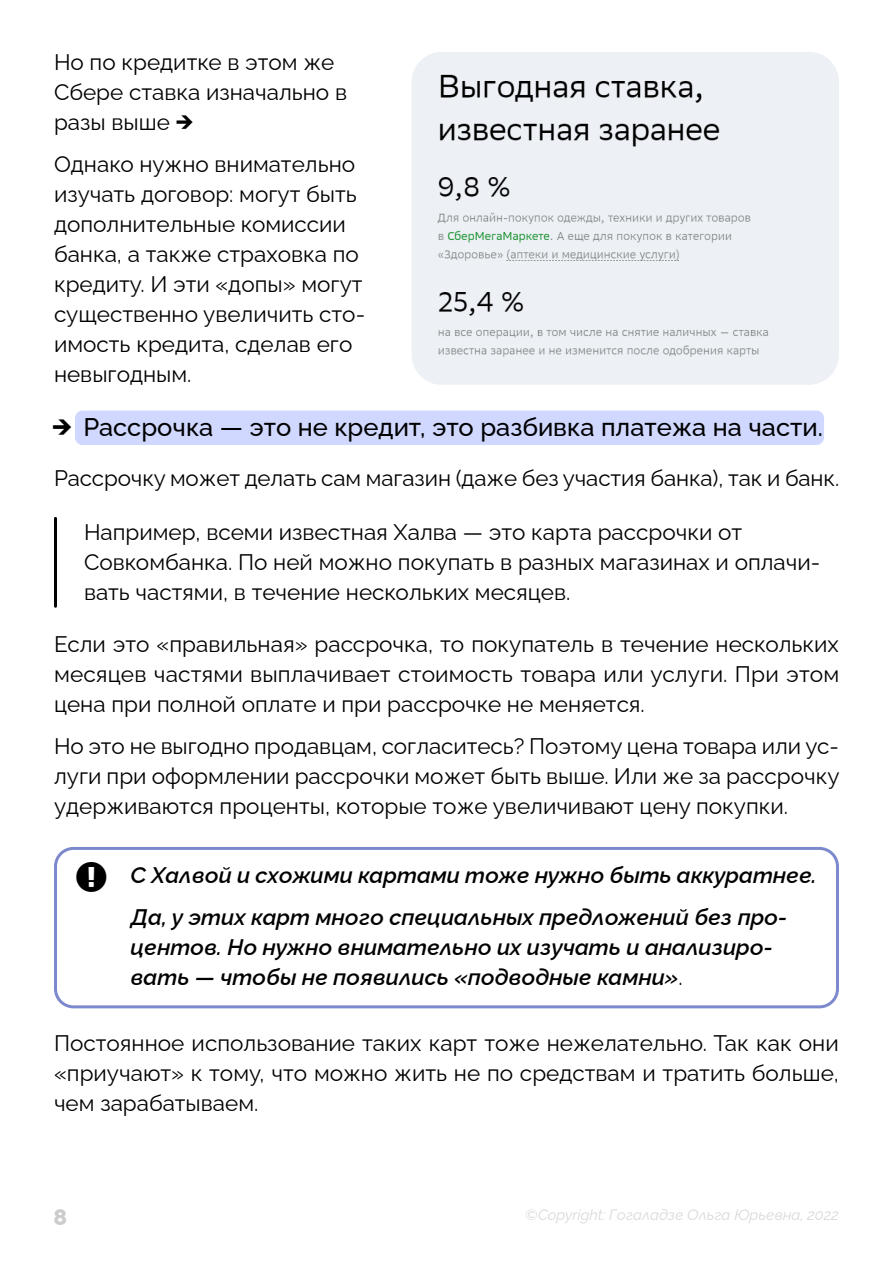
<style>
.page{position:relative;width:893px;height:1263px;background:#fff}
.page>*{position:absolute;margin:0;border:0;box-sizing:border-box;transform-origin:0 0}
.t1{font:500 25.5px "Raleway";color:#000}
.t2{font:22.5px/30px "Raleway";color:#000}
.t3{font:italic 600 22.5px/42px "Raleway";color:#000}
.t4{font:800 22.5px "Raleway";color:#ccc}
.t5{font:italic 15px "Raleway";color:#d9d9d9}
.s1{font-family:"Gilroy";font-weight:800}
.s2{font-weight:400;font-style:normal}
</style>
<div class="page">
<div style="left:75px;top:411px;width:749px;height:34px;background:#d1d8ff;border-radius:8px"></div>
<hr style="left:54px;top:518px;width:3px;height:88px;background:#000">
<div style="left:54px;top:847px;width:785px;height:161px;border:3px solid #7d89cd;border-radius:18px"></div>
<img style="left:412px;top:52px;width:427px;height:333px">
<p class="t2" style="left:54px;top:45px;width:295px">Но по кредитке в этом же<br>Сбере ставка изначально в разы выше <span class="s1">→</span></p>
<p class="t2" style="left:54px;top:147px;width:313px">Однако нужно внимательно изучать договор: могут быть дополнительные комиссии банка, а также страховка по кредиту. И эти «допы» могут существенно увеличить сто&shy;имость кредита, сделав его невыгодным.</p>
<p class="t1" style="left:52px;top:407px;width:772px"><span class="s1">→</span> Рассрочка — это не кредит, это разбивка платежа на части.</p>
<p class="t2" style="left:54px;top:460px;width:787px">Рассрочку может делать сам магазин (даже без участия банка), так и банк.</p>
<p class="t2" style="left:84px;top:514px;width:738px">Например, всеми известная Халва — это карта рассрочки от<br>Совкомбанка. По ней можно покупать в разных магазинах и оплачи&shy;вать частями, в течение нескольких месяцев.</p>
<p class="t2" style="left:54px;top:627px;width:787px;text-align:justify">Если это «правильная» рассрочка, то покупатель в течение нескольких месяцев частями выплачивает стоимость товара или услуги. При этом цена при полной оплате и при рассрочке не меняется.</p>
<p class="t2" style="left:54px;top:729px;width:787px;text-align:justify">Но это не выгодно продавцам, согласитесь? Поэтому цена товара или ус&shy;луги при оформлении рассрочки может быть выше. Или же за рассрочку удерживаются проценты, которые тоже увеличивают цену покупки.</p>
<p class="t3" style="left:130px;top:852px;width:687px;text-indent:-54px">✓ С Халвой и схожими картами тоже нужно быть аккуратнее.<br>Да, у этих карт много специальных предложений без про-</p>
<p class="t3" style="left:130px;top:930px;width:644px;line-height:30px">центов. Но нужно внимательно их изучать и анализиро&shy;вать — чтобы не появились «подводные камни»<span class="s2">.</span></p>
<p class="t2" style="left:54px;top:1026px;width:786px;text-align:justify">Постоянное использование таких карт тоже нежелательно. Так как они «приучают» к тому, что можно жить не по средствам и тратить больше, чем зарабатываем.</p>
<p class="t4" style="left:54px;top:1199px;width:15px">8</p>
<p class="t5" style="left:525px;top:1202px;width:315px">©Copyright: Гогаладзе Ольга Юрьевна, 2022</p>
</div>
